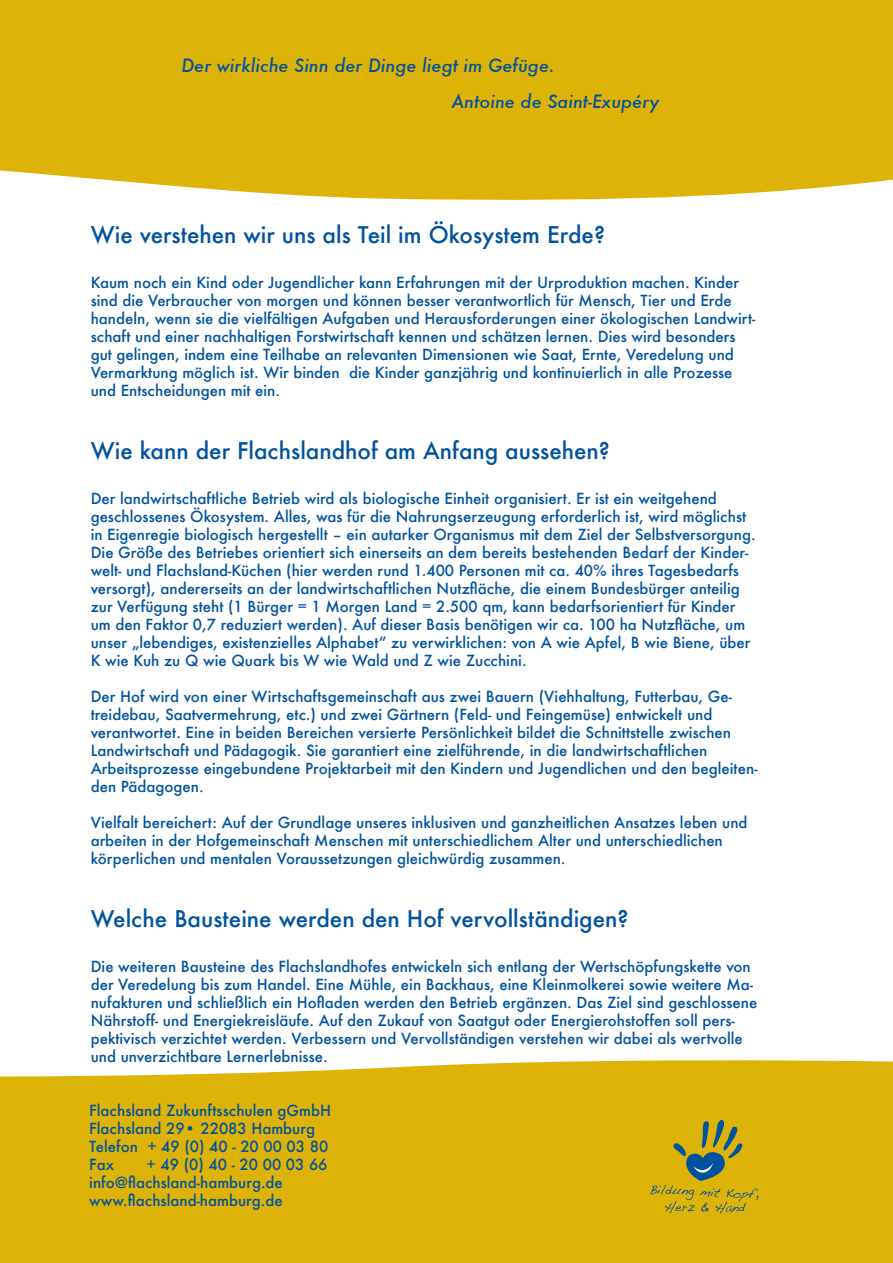
<style>
.page{position:relative;width:893px;height:1263px;background:#fff}
.page>*{position:absolute;margin:0;border:0;box-sizing:border-box;transform-origin:0 0}
.headline{font:500 22.5px "Futura";color:#01539e}
.ftneu{font:italic 500 18px "Futura";color:#01539e}
.ftneu-2{font:500 15px/18px "Futura";color:#01539e}
</style>
<div class="page">
<div style="left:0;top:0;width:893px;height:200px;background:#deb308"></div>
<div style="left:0;top:1060px;width:893px;height:203px;background:#deb308"></div>
<svg style="left:650px;top:1119px;width:108px;height:94px;background:#baa321"></svg>
<p class="ftneu" style="left:181px;top:53px;width:375px">Der wirkliche Sinn der Dinge liegt im Gefüge.</p>
<p class="ftneu" style="left:451px;top:89px;width:210px">Antoine de Saint-Exupéry</p>
<p class="headline" style="left:91px;top:219px;width:516px">Wie verstehen wir uns als Teil im Ökosystem Erde?</p>
<p class="ftneu-2" style="left:91px;top:273px;width:666px">Kaum noch ein Kind oder Jugendlicher kann Erfahrungen mit der Urproduktion machen. Kinder sind die Verbraucher von morgen und können besser verantwortlich für Mensch, Tier und Erde handeln, wenn sie die vielfältigen Aufgaben und Herausforderungen einer ökologischen Landwirt&shy;schaft und einer nachhaltigen Forstwirtschaft kennen und schätzen lernen. Dies wird besonders gut gelingen, indem eine Teilhabe an relevanten Dimensionen wie Saat, Ernte, Veredelung und Vermarktung möglich ist. Wir binden die Kinder ganzjährig und kontinuierlich in alle Prozesse und Entscheidungen mit ein.</p>
<p class="headline" style="left:91px;top:435px;width:521px">Wie kann der Flachslandhof am Anfang aussehen?</p>
<p class="ftneu-2" style="left:91px;top:489px;width:666px">Der landwirtschaftliche Betrieb wird als biologische Einheit organisiert. Er ist ein weitgehend geschlossenes Ökosystem. Alles, was für die Nahrungserzeugung erforderlich ist, wird möglichst in Eigenregie biologisch hergestellt – ein autarker Organismus mit dem Ziel der Selbstversorgung.<br>Die Größe des Betriebes orientiert sich einerseits an dem bereits bestehenden Bedarf der Kinder&shy;welt- und Flachsland-Küchen (hier werden rund 1.400 Personen mit ca. 40% ihres Tagesbedarfs versorgt), andererseits an der landwirtschaftlichen Nutzfläche, die einem Bundesbürger anteilig zur Verfügung steht (1 Bürger = 1 Morgen Land = 2.500 qm, kann bedarfsorientiert für Kinder um den Faktor 0,7 reduziert werden). Auf dieser Basis benötigen wir ca. 100 ha Nutzfläche, um unser „lebendiges, existenzielles Alphabet“ zu verwirklichen: von A wie Apfel, B wie Biene, über K wie Kuh zu Q wie Quark bis W wie Wald und Z wie Zucchini.</p>
<p class="ftneu-2" style="left:91px;top:687px;width:668px">Der Hof wird von einer Wirtschaftsgemeinschaft aus zwei Bauern (Viehhaltung, Futterbau, Ge&shy;treidebau, Saatvermehrung, etc.) und zwei Gärtnern (Feld- und Feingemüse) entwickelt und verantwortet. Eine in beiden Bereichen versierte Persönlichkeit bildet die Schnittstelle zwischen Landwirtschaft und Pädagogik. Sie garantiert eine zielführende, in die landwirtschaftlichen Arbeitsprozesse eingebundene Projektarbeit mit den Kindern und Jugendlichen und den begleiten&shy;den Pädagogen.</p>
<p class="ftneu-2" style="left:91px;top:813px;width:658px">Vielfalt bereichert: Auf der Grundlage unseres inklusiven und ganzheitlichen Ansatzes leben und arbeiten in der Hofgemeinschaft Menschen mit unterschiedlichem Alter und unterschiedlichen körperlichen und mentalen Voraussetzungen gleichwürdig zusammen.</p>
<p class="headline" style="left:91px;top:903px;width:539px">Welche Bausteine werden den Hof vervollständigen?</p>
<p class="ftneu-2" style="left:91px;top:957px;width:668px">Die weiteren Bausteine des Flachslandhofes entwickeln sich entlang der Wertschöpfungskette von der Veredelung bis zum Handel. Eine Mühle, ein Backhaus, eine Kleinmolkerei sowie weitere Ma&shy;nufakturen und schließlich ein Hofladen werden den Betrieb ergänzen. Das Ziel sind geschlossene Nährstoff- und Energiekreisläufe. Auf den Zukauf von Saatgut oder Energierohstoffen soll pers&shy;pektivisch verzichtet werden. Verbessern und Vervollständigen verstehen wir dabei als wertvolle und unverzichtbare Lernerlebnisse.</p>
<p class="ftneu-2" style="left:89px;top:1101px;width:243px">Flachsland Zukunftsschulen gGmbH<br>Flachsland 29• 22083 Hamburg<br>Telefon + 49 (0) 40 - 20 00 03 80<br>Fax</p>
<p class="ftneu-2" style="left:89px;top:1155px;width:240px;text-indent:57px">+ 49 (0) 40 - 20 00 03 66 info@flachsland-hamburg.de www.flachsland-hamburg.de</p>
</div>
